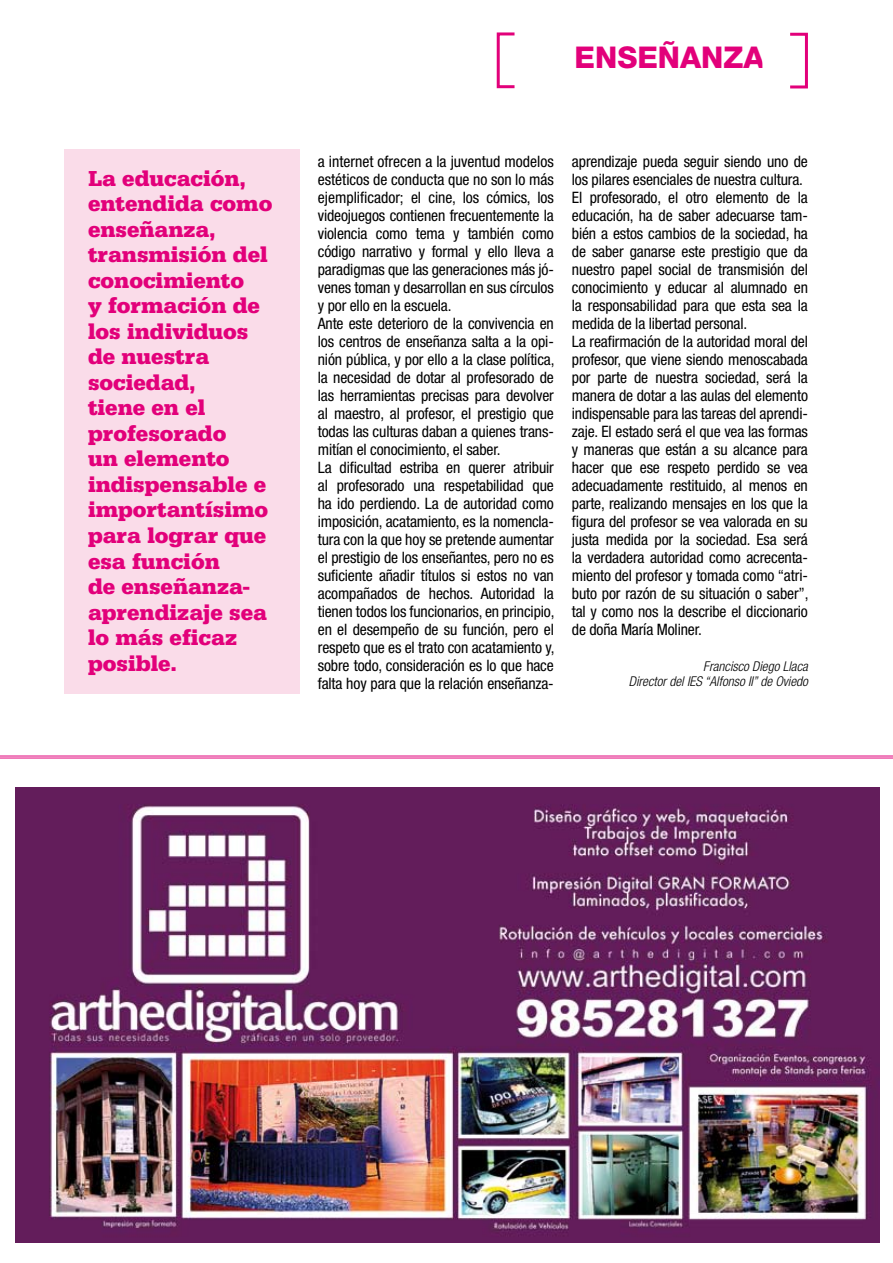
<style>
.page{position:relative;width:893px;height:1263px;background:#fff}
.page>*{position:absolute;margin:0;border:0;box-sizing:border-box;transform-origin:0 0}
.t1{font:800 30px "Helvetica Neue";color:#e2007a}
.t2{font:22.5px/25.5px "B Serifa";color:#e2007a}
.t3{font:condensed 15.75px/18px "Helvetica Neue";letter-spacing:-.01em;color:#000}
.t4{font:italic 300 condensed 13.5px/15px "Helvetica Neue";color:#000;text-align:right}
</style>
<div class="page">
<div style="left:64px;top:149px;width:235px;height:544px;background:#fadce9"></div>
<div style="left:497px;top:32px;width:19px;height:56px;border:3px solid #e2007a"></div>
<div style="left:789px;top:33px;width:19px;height:55px;border:3px solid #e2007a"></div>
<hr style="left:0;top:755px;width:893px;height:1px;background:#e2007a">
<hr style="left:0;top:757px;width:893px;height:1px;background:#e2007a">
<img style="left:16px;top:787px;width:863px;height:455px">
<p class="t2" style="left:88px;top:168px;width:186px">La educación, entendida como enseñanza, transmisión del conocimiento<br>y formación de los individuos de nuestra sociedad,<br>tiene en el profesorado<br>un elemento indispensable e importantísimo para lograr que esa función<br>de enseñanza&shy;aprendizaje sea lo más eficaz posible.</p>
<h1 class="t1" style="left:575px;top:39px;width:192px">ENSEÑANZA</h1>
<p class="t3" style="left:318px;top:152px;width:238px">a internet ofrecen a la juventud modelos estéticos de conducta que no son lo más ejemplificador; el cine, los cómics, los videojuegos contienen frecuentemente la violencia como tema y también como código narrativo y formal y ello lleva a paradigmas que las generaciones más jó&shy;venes toman y desarrollan en sus círculos y por ello en la escuela.<br>Ante este deterioro de la convivencia en los centros de enseñanza salta a la opi&shy;nión pública, y por ello a la clase política, la necesidad de dotar al profesorado de las herramientas precisas para devolver al maestro, al profesor, el prestigio que todas las culturas daban a quienes trans&shy;mitían el conocimiento, el saber.<br>La dificultad estriba en querer atribuir al profesorado una respetabilidad que ha ido perdiendo. La de autoridad como imposición, acatamiento, es la nomencla&shy;tura con la que hoy se pretende aumentar el prestigio de los enseñantes, pero no es suficiente añadir títulos si estos no van acompañados de hechos. Autoridad la tienen todos los funcionarios, en principio, en el desempeño de su función, pero el respeto que es el trato con acatamiento y, sobre todo, consideración es lo que hace falta hoy para que la relación enseñanza-</p>
<p class="t3" style="left:572px;top:152px;width:238px">aprendizaje pueda seguir siendo uno de los pilares esenciales de nuestra cultura.<br>El profesorado, el otro elemento de la educación, ha de saber adecuarse tam&shy;bién a estos cambios de la sociedad, ha de saber ganarse este prestigio que da nuestro papel social de transmisión del conocimiento y educar al alumnado en la responsabilidad para que esta sea la medida de la libertad personal.<br>La reafirmación de la autoridad moral del profesor, que viene siendo menoscabada por parte de nuestra sociedad, será la manera de dotar a las aulas del elemento indispensable para las tareas del aprendi&shy;zaje. El estado será el que vea las formas y maneras que están a su alcance para hacer que ese respeto perdido se vea adecuadamente restituido, al menos en parte, realizando mensajes en los que la figura del profesor se vea valorada en su justa medida por la sociedad. Esa será la verdadera autoridad como acrecenta&shy;miento del profesor y tomada como “atri&shy;buto por razón de su situación o saber”, tal y como nos la describe el diccionario de doña María Moliner.</p>
<p class="t4" style="left:629px;top:658px;width:181px">Francisco Diego Llaca<br>Director del IES “Alfonso II” de Oviedo</p>
</div>
